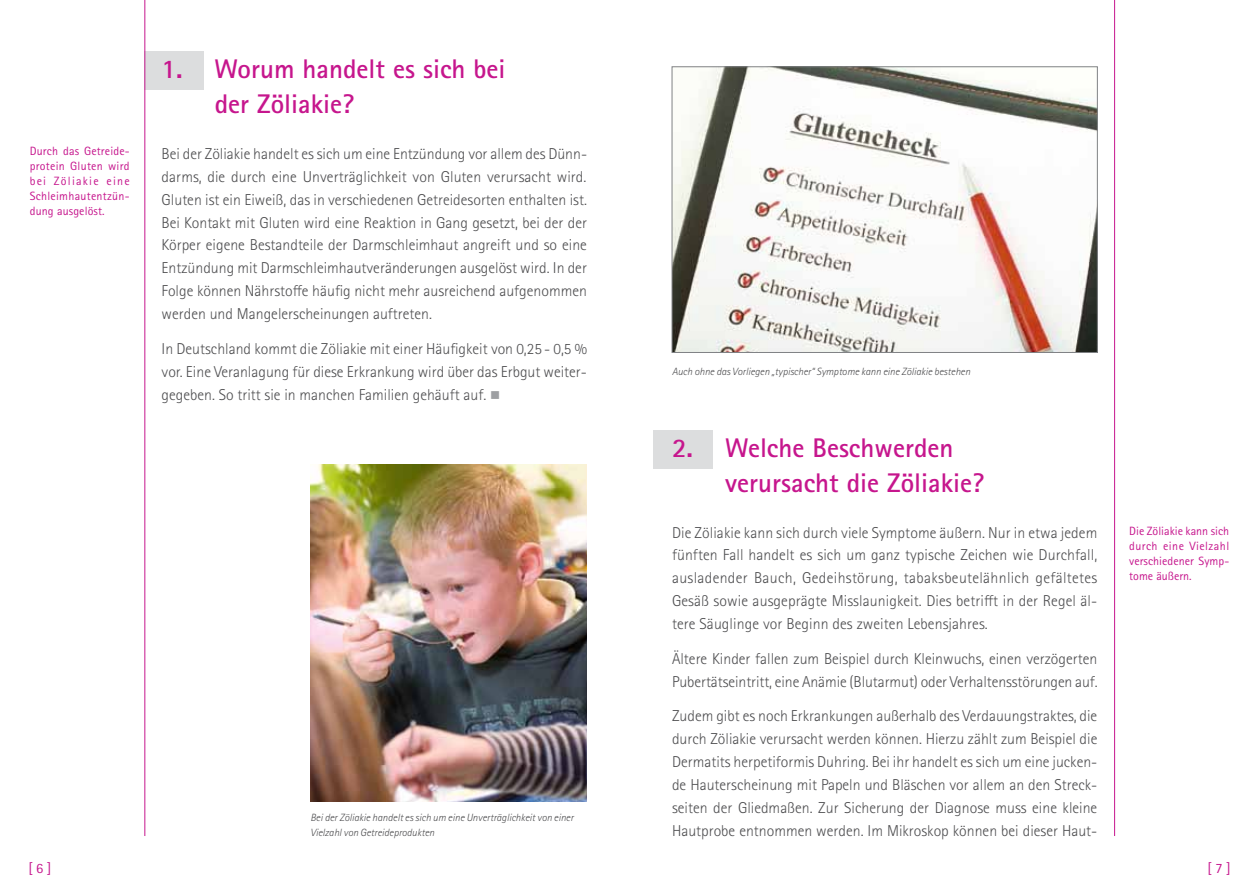
<style>
.page{position:relative;width:1259px;height:893px;background:#fff}
.page>*{position:absolute;margin:0;border:0;box-sizing:border-box;transform-origin:0 0}
.t1{font:700 27px/34.5px "Rotis Sans Serif Pro";color:#c6168d}
.t2{font:300 15.75px/23px "Rotis Sans Serif Pro";color:#4d4d4f;text-align:justify}
.t3{font:14.25px "Rotis Sans Serif Pro";color:#c6168d}
.t4{font:12px/15px "Rotis Sans Serif Pro";letter-spacing:.01em;color:#c6168d;text-align:justify}
.t5{font:italic 300 10.5px/15px "Rotis Sans Serif Pro";color:#4d4d4f}
.s1{color:#9d9fa2}
</style>
<div class="page">
<hr style="left:1114px;top:0;width:1px;height:836px;background:#c6168d">
<div style="left:653px;top:431px;width:59px;height:38px;background:#dcddde"></div>
<div style="left:145px;top:51px;width:59px;height:39px;background:#dcddde"></div>
<hr style="left:145px;top:0;width:1px;height:836px;background:#c6168d">
<img style="left:674px;top:69px;width:421px;height:282px">
<div style="left:672px;top:67px;width:425px;height:286px;border:1px solid #808285"></div>
<img style="left:310px;top:465px;width:277px;height:336px">
<p class="t4" style="left:30px;top:144px;width:101px">Durch das Getreide&shy;protein Gluten wird bei Zöliakie eine Schleimhautentzün&shy;dung ausgelöst.</p>
<h1 class="t1" style="left:215px;top:52px;width:292px;text-indent:-53px">1. Worum handelt es sich bei der Zöliakie?</h1>
<p class="t2" style="left:162px;top:142px;width:427px">Bei der Zöliakie handelt es sich um eine Entzündung vor allem des Dünn&shy;darms, die durch eine Unverträglichkeit von Gluten verursacht wird.<br>Gluten ist ein Eiweiß, das in verschiedenen Getreidesorten enthalten ist.<br>Bei Kontakt mit Gluten wird eine Reaktion in Gang gesetzt, bei der der Körper eigene Bestandteile der Darmschleimhaut angreift und so eine Entzündung mit Darmschleimhautveränderungen ausgelöst wird. In der Folge können Nährstoffe häufig nicht mehr ausreichend aufgenommen werden und Mangelerscheinungen auftreten.</p>
<p class="t2" style="left:162px;top:337px;width:427px">In Deutschland kommt die Zöliakie mit einer Häufigkeit von 0,25 - 0,5 % vor. Eine Veranlagung für diese Erkrankung wird über das Erbgut weiter&shy;gegeben. So tritt sie in manchen Familien gehäuft auf. <span class="s1">■</span></p>
<p class="t5" style="left:310px;top:810px;width:265px">Bei der Zöliakie handelt es sich um eine Unverträglichkeit von einer<br>Vielzahl von Getreideprodukten</p>
<p class="t5" style="left:672px;top:364px;width:300px">Auch ohne das Vorliegen „typischer“ Symptome kann eine Zöliakie bestehen</p>
<h1 class="t1" style="left:725px;top:431px;width:260px;text-indent:-53px">2. Welche Beschwerden verursacht die Zöliakie?</h1>
<p class="t2" style="left:672px;top:521px;width:427px">Die Zöliakie kann sich durch viele Symptome äußern. Nur in etwa jedem fünften Fall handelt es sich um ganz typische Zeichen wie Durchfall, ausladender Bauch, Gedeihstörung, tabaksbeutelähnlich gefältetes Gesäß sowie ausgeprägte Misslaunigkeit. Dies betrifft in der Regel äl&shy;tere Säuglinge vor Beginn des zweiten Lebensjahres.</p>
<p class="t2" style="left:672px;top:647px;width:427px">Ältere Kinder fallen zum Beispiel durch Kleinwuchs, einen verzögerten<br>Pubertätseintritt, eine Anämie (Blutarmut) oder Verhaltensstörungen auf.</p>
<p class="t2" style="left:672px;top:705px;width:427px">Zudem gibt es noch Erkrankungen außerhalb des Verdauungstraktes, die durch Zöliakie verursacht werden können. Hierzu zählt zum Beispiel die Dermatits herpetiformis Duhring. Bei ihr handelt es sich um eine jucken&shy;de Hauterscheinung mit Papeln und Bläschen vor allem an den Streck&shy;seiten der Gliedmaßen. Zur Sicherung der Diagnose muss eine kleine Hautprobe entnommen werden. Im Mikroskop können bei dieser Haut-</p>
<p class="t4" style="left:1129px;top:524px;width:101px">Die Zöliakie kann sich durch eine Vielzahl verschiedener Symp&shy;tome äußern.</p>
<p class="t3" style="left:28px;top:860px;width:24px">[ 6 ]</p>
<p class="t3" style="left:1207px;top:860px;width:24px">[ 7 ]</p>
</div>
